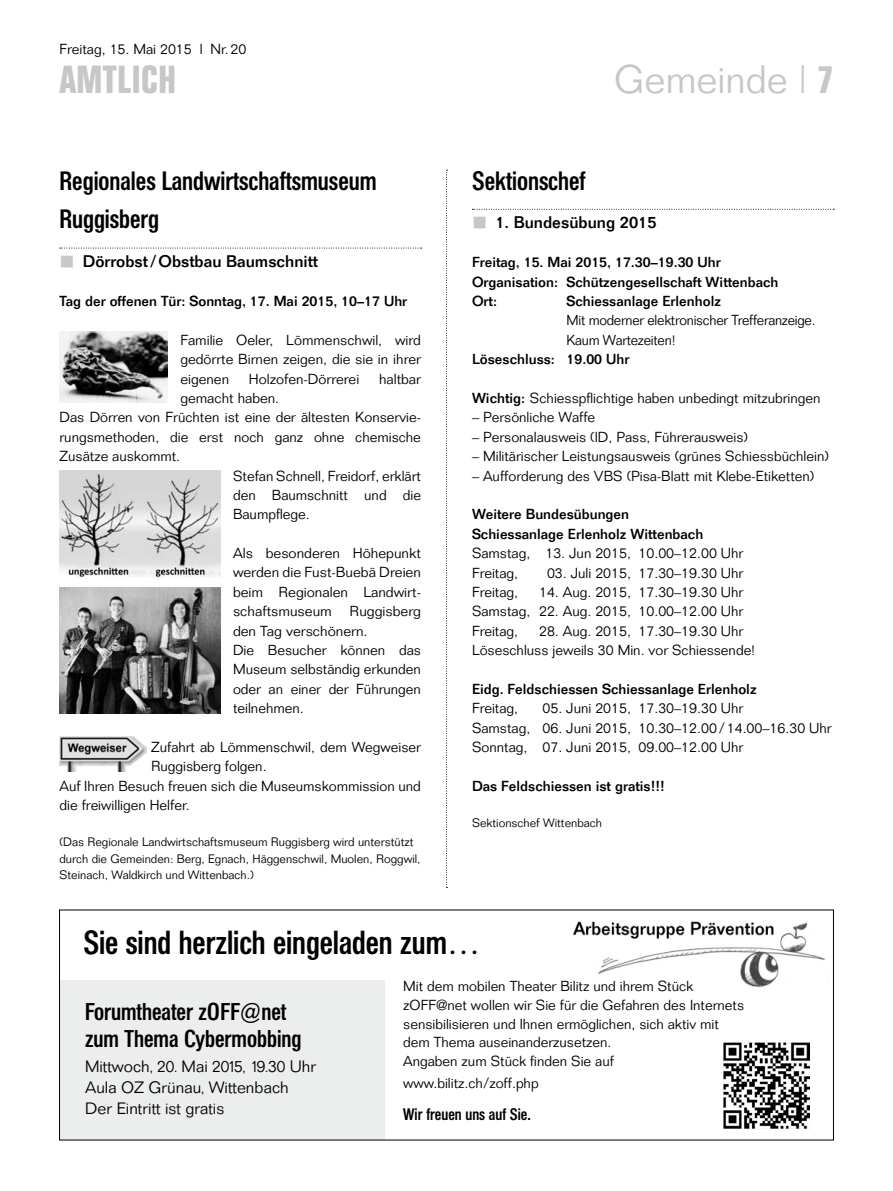
<style>
.page{position:relative;width:893px;height:1191px;background:#fff}
.page>*{position:absolute;margin:0;border:0;box-sizing:border-box;transform-origin:0 0}
.t1{font:300 39px "Folio";color:#c6c7c8}
.t2{font:700 39px "Folio Condensed BQ";letter-spacing:.025em;color:#c6c7c8}
.t3{font:500 33px "Folio Condensed BQ";color:#000}
.t4{font:500 26.25px/38.7px "Folio Condensed BQ";color:#000}
.t5{font:500 24px/27px "Folio Condensed BQ";color:#000}
.t6{font:300 16.5px/21px "Folio BQ";color:#000}
.t7{font:500 16.5px "Folio";color:#000}
.t8{font:500 16.5px "Folio Condensed BQ";color:#000}
.t9{font:300 14.25px/19.4px "Folio";color:#000}
.t10{font:500 14.25px/19.4px "Folio";color:#000}
.t11{font:300 14.25px/19.4px "Folio";color:#000;scale:.96 1}
.t12{font:300 12px/16.5px "Folio";color:#000}
.s1{font-family:"Folio Condensed BQ";font-weight:700}
.s2{font-weight:500}
</style>
<div class="page">
<svg style="left:472px;top:209px;width:362px;height:1px"></svg>
<svg style="left:60px;top:248px;width:362px;height:1px"></svg>
<svg style="left:446px;top:170px;width:1px;height:718px"></svg>
<img style="left:60px;top:736px;width:87px;height:35px">
<img style="left:60px;top:471px;width:160px;height:106px">
<img style="left:60px;top:587px;width:160px;height:126px">
<img style="left:60px;top:332px;width:108px;height:71px">
<div style="left:60px;top:980px;width:325px;height:160px;background:#eceded"></div>
<img style="left:573px;top:921px;width:252px;height:66px">
<img style="left:723px;top:1042px;width:87px;height:87px">
<p class="t9" style="left:60px;top:39px;width:188px">Freitag, 15. Mai 2015 l Nr.20</p>
<h1 class="t2" style="left:60px;top:58px;width:118px">AMTLICH</h1>
<h1 class="t1" style="left:614px;top:56px;width:221px">Gemeinde | <span class="s1">7</span></h1>
<h3 class="t4" style="left:60px;top:162px;width:319px">Regionales Landwirtschaftsmuseum<br>Ruggisberg</h3>
<p class="t7" style="left:83px;top:251px;width:237px">Dörrobst/Obstbau Baumschnitt</p>
<p class="t10" style="left:60px;top:291px;width:349px">Tag der offenen Tür: Sonntag, 17. Mai 2015, 10–17 Uhr</p>
<p class="t9" style="left:180px;top:330px;width:242px;text-align:justify">Familie Oeler, Lömmenschwil, wird gedörrte Birnen zeigen, die sie in ihrer eigenen</p>
<p class="t9" style="left:249px;top:369px;width:112px">Holzofen-Dörrerei</p>
<p class="t9" style="left:379px;top:369px;width:43px">haltbar</p>
<p class="t9" style="left:180px;top:388px;width:100px">gemacht haben.</p>
<p class="t9" style="left:60px;top:407px;width:363px">Das Dörren von Früchten ist eine der ältesten Konservie-</p>
<p class="t9" style="left:60px;top:427px;width:363px">rungsmethoden, die erst noch ganz ohne chemische</p>
<p class="t9" style="left:60px;top:446px;width:122px">Zusätze auskommt.</p>
<p class="t9" style="left:233px;top:466px;width:189px">Stefan Schnell, Freidorf, erklärt</p>
<p class="t9" style="left:233px;top:485px;width:189px">den Baumschnitt und die</p>
<p class="t9" style="left:233px;top:504px;width:78px">Baumpflege.</p>
<p class="t9" style="left:233px;top:543px;width:189px">Als besonderen Höhepunkt werden die Fust-Buebä Dreien beim Regionalen Landwirt&shy;schaftsmuseum Ruggisberg den Tag verschönern.<br>Die Besucher können das<br>Museum selbständig erkunden oder an einer der Führungen teilnehmen.</p>
<p class="t9" style="left:151px;top:737px;width:271px">Zufahrt ab Lömmenschwil, dem Wegweiser</p>
<p class="t9" style="left:151px;top:756px;width:117px">Ruggisberg folgen.</p>
<p class="t9" style="left:60px;top:776px;width:363px">Auf Ihren Besuch freuen sich die Museumskommission und</p>
<p class="t9" style="left:60px;top:795px;width:132px">die freiwilligen Helfer.</p>
<p class="t12" style="left:60px;top:833px;width:363px">(Das Regionale Landwirtschaftsmuseum Ruggisberg wird unterstützt durch die Gemeinden: Berg, Egnach, Häggenschwil, Muolen, Roggwil,<br>Steinach, Waldkirch und Wittenbach.)</p>
<h3 class="t4" style="left:472px;top:162px;width:115px">Sektionschef</h3>
<p class="t7" style="left:495px;top:213px;width:163px">1. Bundesübung 2015</p>
<p class="t10" style="left:472px;top:252px;width:308px">Freitag, 15. Mai 2015, 17.30–19.30 Uhr<br>Organisation: Schützengesellschaft Wittenbach<br>Ort:</p>
<p class="t10" style="left:566px;top:291px;width:156px">Schiessanlage Erlenholz</p>
<p class="t11" style="left:566px;top:311px;width:261px">Mit moderner elektronischer Trefferanzeige.<br>Kaum Wartezeiten!</p>
<p class="t10" style="left:472px;top:349px;width:159px">Löseschluss: 19.00 Uhr</p>
<p class="t9" style="left:472px;top:388px;width:350px"><span class="s2">Wichtig:</span> Schiesspflichtige haben unbedingt mitzubringen</p>
<p class="t9" style="left:472px;top:408px;width:125px">– Persönliche Waffe</p>
<p class="t9" style="left:472px;top:427px;width:278px">– Personalausweis (ID, Pass, Führerausweis)</p>
<p class="t9" style="left:472px;top:446px;width:358px">– Militärischer Leistungsausweis (grünes Schiessbüchlein)</p>
<p class="t9" style="left:472px;top:466px;width:344px">– Aufforderung des VBS (Pisa-Blatt mit Klebe-Etiketten)</p>
<p class="t10" style="left:472px;top:504px;width:233px">Weitere Bundesübungen<br>Schiessanlage Erlenholz Wittenbach</p>
<p class="t9" style="left:472px;top:543px;width:273px">Samstag, 13. Jun 2015, 10.00–12.00 Uhr<br>Freitag,</p>
<p class="t9" style="left:547px;top:563px;width:198px">03. Juli 2015, 17.30–19.30 Uhr</p>
<p class="t9" style="left:472px;top:582px;width:273px;text-align:justify;text-indent:67px">14. Aug. 2015, 17.30–19.30 Uhr Samstag, 22. Aug. 2015, 10.00–12.00 Uhr Freitag,</p>
<p class="t9" style="left:472px;top:582px;width:48px">Freitag,</p>
<p class="t9" style="left:472px;top:621px;width:285px;text-indent:67px">28. Aug. 2015, 17.30–19.30 Uhr<br>Löseschluss jeweils 30 Min. vor Schiessende!</p>
<p class="t10" style="left:472px;top:679px;width:286px">Eidg. Feldschiessen Schiessanlage Erlenholz</p>
<p class="t9" style="left:472px;top:698px;width:48px">Freitag,</p>
<p class="t9" style="left:472px;top:698px;width:361px;text-indent:71px">05. Juni 2015, 17.30–19.30 Uhr<br>Samstag, 06. Juni 2015, 10.30–12.00/14.00–16.30 Uhr<br>Sonntag, 07. Juni 2015, 09.00–12.00 Uhr</p>
<p class="t10" style="left:472px;top:776px;width:194px">Das Feldschiessen ist gratis!!!</p>
<p class="t12" style="left:472px;top:814px;width:132px">Sektionschef Wittenbach</p>
<h2 class="t3" style="left:83px;top:924px;width:398px">Sie sind herzlich eingeladen zum…</h2>
<p class="t9" style="left:403px;top:976px;width:342px;line-height:18.8px">Mit dem mobilen Theater Bilitz und ihrem Stück zOFF@net wollen wir Sie für die Gefahren des Internets sensibilisieren und Ihnen ermöglichen, sich aktiv mit dem Thema auseinanderzusetzen.<br>Angaben zum Stück finden Sie auf</p>
<p class="t9" style="left:403px;top:1073px;width:137px">www.bilitz.ch/zoff.php</p>
<p class="t8" style="left:403px;top:1105px;width:129px">Wir freuen uns auf Sie.</p>
<h3 class="t5" style="left:85px;top:998px;width:218px">Forumtheater zOFF@net zum Thema Cybermobbing</h3>
<p class="t6" style="left:85px;top:1056px;width:233px">Mittwoch, 20. Mai 2015, 19.30 Uhr<br>Aula OZ Grünau, Wittenbach<br>Der Eintritt ist gratis</p>
</div>
